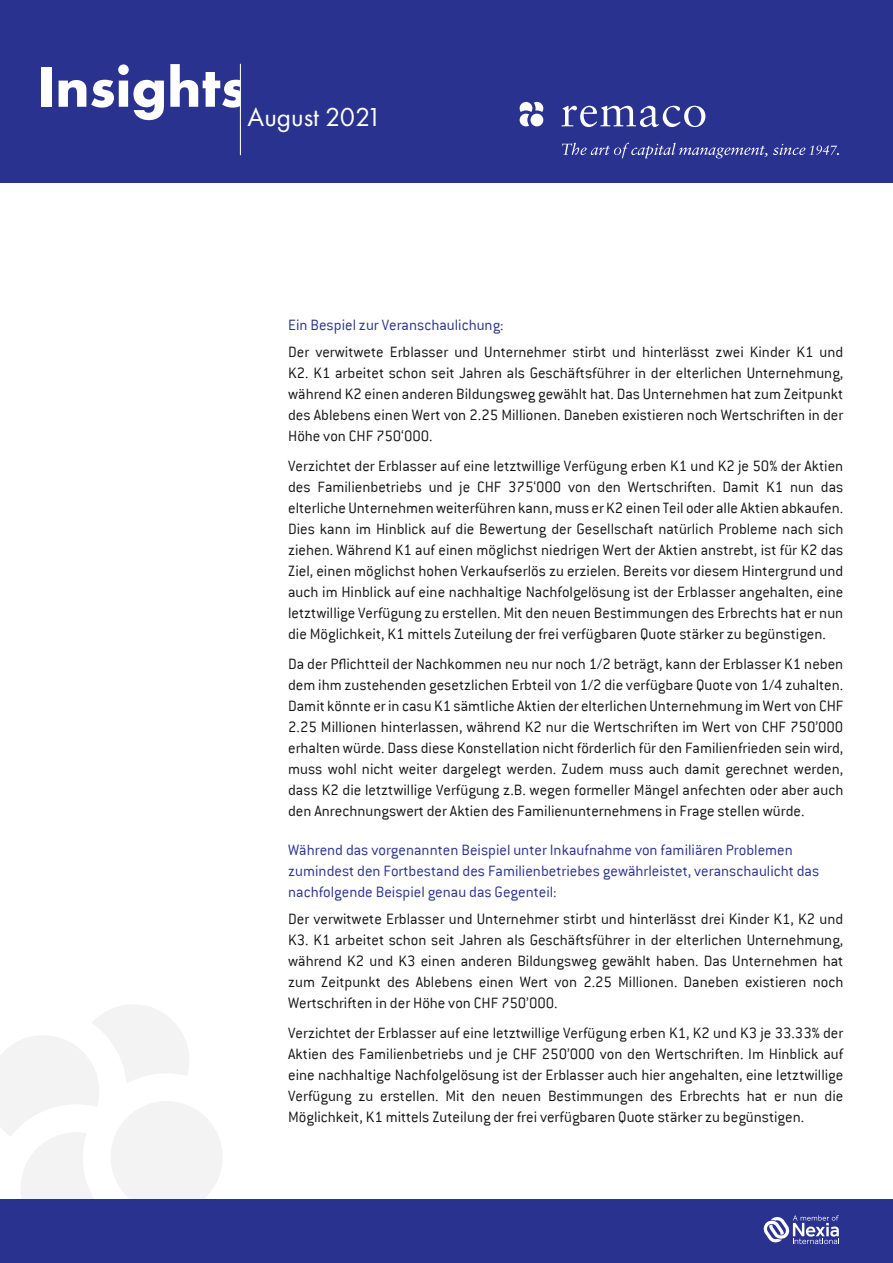
<style>
.page{position:relative;width:893px;height:1263px;background:#fff}
.page>*{position:absolute;margin:0;border:0;box-sizing:border-box;transform-origin:0 0}
.t1{font:27px "Futura PT";color:#fff}
.t2{font:300 16.5px/21px "Conduit ITC";color:#131413;text-align:justify}
.t3{font:300 16.5px/21px "Conduit ITC";color:#2a328f}
</style>
<div class="page">
<div style="left:0;top:0;width:893px;height:183px;background:#2a328f"></div>
<svg style="left:562px;top:106px;width:143px;height:21px"></svg>
<svg style="left:520px;top:102px;width:23px;height:24px"></svg>
<div style="left:530px;top:114px;width:13px;height:12px;background:#fff;border-radius:50%"></div>
<svg style="left:562px;top:143px;width:205px;height:15px"></svg>
<svg style="left:773px;top:144px;width:66px;height:11px"></svg>
<svg style="left:0;top:1005px;width:222px;height:194px"></svg>
<div style="left:0;top:1199px;width:893px;height:64px;background:#2a328f"></div>
<svg style="left:763px;top:1215px;width:76px;height:29px"></svg>
<hr style="left:240px;top:64px;width:1px;height:91px;background:#fff">
<h1 class="t1" style="left:37px;top:101px;width:346px"><sup>Insights</sup>August 2021</h1>
<p class="t3" style="left:288px;top:314px;width:217px">Ein Bespiel zur Veranschaulichung:</p>
<p class="t2" style="left:288px;top:341px;width:557px">Der verwitwete Erblasser und Unternehmer stirbt und hinterlässt zwei Kinder K1 und K2. K1 arbeitet schon seit Jahren als Geschäftsführer in der elterlichen Unternehmung, während K2 einen anderen Bildungsweg gewählt hat. Das Unternehmen hat zum Zeitpunkt des Ablebens einen Wert von 2.25 Millionen. Daneben existieren noch Wertschriften in der Höhe von CHF 750‘000.</p>
<p class="t2" style="left:288px;top:455px;width:557px">Verzichtet der Erblasser auf eine letztwillige Verfügung erben K1 und K2 je 50% der Aktien des Familienbetriebs und je CHF 375‘000 von den Wertschriften. Damit K1 nun das elterliche Unternehmen weiterführen kann, muss er K2 einen Teil oder alle Aktien abkaufen.<br>Dies kann im Hinblick auf die Bewertung der Gesellschaft natürlich Probleme nach sich ziehen. Während K1 auf einen möglichst niedrigen Wert der Aktien anstrebt, ist für K2 das Ziel, einen möglichst hohen Verkaufserlös zu erzielen. Bereits vor diesem Hintergrund und auch im Hinblick auf eine nachhaltige Nachfolgelösung ist der Erblasser angehalten, eine letztwillige Verfügung zu erstellen. Mit den neuen Bestimmungen des Erbrechts hat er nun die Möglichkeit, K1 mittels Zuteilung der frei verfügbaren Quote stärker zu begünstigen.</p>
<p class="t2" style="left:288px;top:653px;width:557px">Da der Pflichtteil der Nachkommen neu nur noch 1/2 beträgt, kann der Erblasser K1 neben dem ihm zustehenden gesetzlichen Erbteil von 1/2 die verfügbare Quote von 1/4 zuhalten.<br>Damit könnte er in casu K1 sämtliche Aktien der elterlichen Unternehmung im Wert von CHF 2.25 Millionen hinterlassen, während K2 nur die Wertschriften im Wert von CHF 750’000 erhalten würde. Dass diese Konstellation nicht förderlich für den Familienfrieden sein wird, muss wohl nicht weiter dargelegt werden. Zudem muss auch damit gerechnet werden, dass K2 die letztwillige Verfügung z.B. wegen formeller Mängel anfechten oder aber auch den Anrechnungswert der Aktien des Familienunternehmens in Frage stellen würde.</p>
<p class="t3" style="left:288px;top:839px;width:533px">Während das vorgenannten Beispiel unter Inkaufnahme von familiären Problemen zumindest den Fortbestand des Familienbetriebes gewährleistet, veranschaulicht das nachfolgende Beispiel genau das Gegenteil:</p>
<p class="t2" style="left:288px;top:908px;width:557px">Der verwitwete Erblasser und Unternehmer stirbt und hinterlässt drei Kinder K1, K2 und K3. K1 arbeitet schon seit Jahren als Geschäftsführer in der elterlichen Unternehmung, während K2 und K3 einen anderen Bildungsweg gewählt haben. Das Unternehmen hat zum Zeitpunkt des Ablebens einen Wert von 2.25 Millionen. Daneben existieren noch Wertschriften in der Höhe von CHF 750’000.</p>
<p class="t2" style="left:288px;top:1022px;width:557px">Verzichtet der Erblasser auf eine letztwillige Verfügung erben K1, K2 und K3 je 33.33% der Aktien des Familienbetriebs und je CHF 250’000 von den Wertschriften. Im Hinblick auf eine nachhaltige Nachfolgelösung ist der Erblasser auch hier angehalten, eine letztwillige Verfügung zu erstellen. Mit den neuen Bestimmungen des Erbrechts hat er nun die Möglichkeit, K1 mittels Zuteilung der frei verfügbaren Quote stärker zu begünstigen.</p>
</div>
